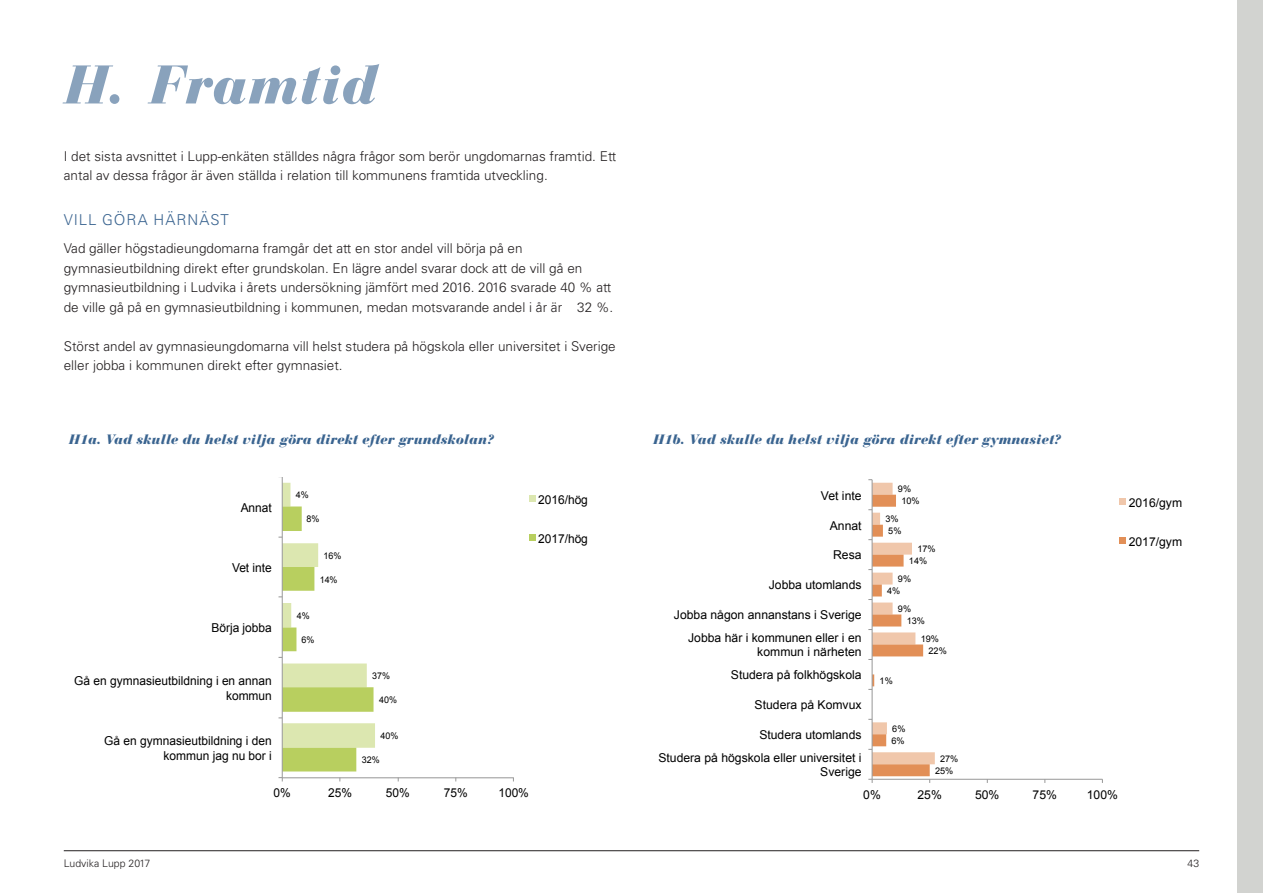
<style>
.page{position:relative;width:1263px;height:893px;background:#fff}
.page>*{position:absolute;margin:0;border:0;box-sizing:border-box;transform-origin:0 0}
.t1{font:italic 900 54px "Bauer Bodoni Std";color:#89a2bc}
.underrubrik{font:300 15px "Univers LT Std";letter-spacing:.07em;color:#3a6490}
.brödtext{font:300 13.5px/19.5px "Univers LT Std";color:#231f20}
.figur_tabell{font:italic 900 13.5px "Bauer Bodoni Std";color:#3a6490}
.t2{font:12.3px/14.5px "Arial";color:#000;text-align:right}
.t3{font:12.15px/14.4px "Arial";color:#000;text-align:right}
.t4{font:300 10.5px "Univers LT Std";color:#231f20}
.t5{font:9.15px "Arial";color:#000}
</style>
<div class="page">
<hr style="left:64px;top:850px;width:1135px;height:1px;background:#231f20">
<div style="left:1237px;top:0;width:26px;height:893px;background:#d2d3d0"></div>
<hr style="left:282px;top:777px;width:232px;height:1px;background:#979797">
<hr style="left:282px;top:477px;width:1px;height:301px;background:#979797">
<svg style="left:279px;top:477px;width:96px;height:294px"></svg>
<svg style="left:529px;top:495px;width:6px;height:6px"></svg>
<svg style="left:529px;top:535px;width:6px;height:6px"></svg>
<hr style="left:872px;top:779px;width:230px;height:1px;background:#979797">
<svg style="left:868px;top:479px;width:67px;height:304px"></svg>
<svg style="left:1120px;top:498px;width:6px;height:6px"></svg>
<svg style="left:1120px;top:537px;width:6px;height:6px"></svg>
<p class="t1" style="left:64px;top:52px;width:315px">H. Framtid</p>
<p class="brödtext" style="left:64px;top:146px;width:554px">I det sista avsnittet i Lupp-enkäten ställdes några frågor som berör ungdomarnas framtid. Ett antal av dessa frågor är även ställda i relation till kommunens framtida utveckling.</p>
<p class="underrubrik" style="left:64px;top:211px;width:167px">VILL GÖRA HÄRNÄST</p>
<p class="brödtext" style="left:64px;top:239px;width:549px">Vad gäller högstadieungdomarna framgår det att en stor andel vill börja på en gymnasieutbildning direkt efter grundskolan. En lägre andel svarar dock att de vill gå en gymnasieutbildning i Ludvika i årets undersökning jämfört med 2016. 2016 svarade 40 % att de ville gå på en gymnasieutbildning i kommunen, medan motsvarande andel i år är 32 %.</p>
<p class="brödtext" style="left:64px;top:336px;width:553px">Störst andel av gymnasieungdomarna vill helst studera på högskola eller universitet i Sverige eller jobba i kommunen direkt efter gymnasiet.</p>
<p class="figur_tabell" style="left:69px;top:431px;width:427px">H1a. Vad skulle du helst vilja göra direkt efter grundskolan?</p>
<p class="figur_tabell" style="left:653px;top:431px;width:410px">H1b. Vad skulle du helst vilja göra direkt efter gymnasiet?</p>
<p class="t2" style="left:241px;top:500px;width:33px">Annat</p>
<p class="t2" style="left:232px;top:560px;width:41px">Vet inte</p>
<p class="t5" style="left:296px;top:489px;width:14px">4%</p>
<p class="t5" style="left:307px;top:513px;width:14px">8%</p>
<p class="t5" style="left:323px;top:549px;width:19px">16%</p>
<p class="t2" style="left:538px;top:492px;width:51px">2016/hög</p>
<p class="t2" style="left:538px;top:532px;width:51px">2017/hög</p>
<p class="t3" style="left:821px;top:488px;width:42px">Vet inte</p>
<p class="t5" style="left:898px;top:483px;width:15px">9%</p>
<p class="t5" style="left:901px;top:495px;width:20px">10%</p>
<p class="t3" style="left:830px;top:518px;width:33px">Annat</p>
<p class="t5" style="left:885px;top:513px;width:15px">3%</p>
<p class="t5" style="left:888px;top:525px;width:15px">5%</p>
<p class="t3" style="left:833px;top:548px;width:30px">Resa</p>
<p class="t5" style="left:917px;top:543px;width:20px">17%</p>
<p class="t5" style="left:909px;top:555px;width:20px">14%</p>
<p class="t3" style="left:1129px;top:495px;width:55px">2016/gym</p>
<p class="t3" style="left:1129px;top:534px;width:55px">2017/gym</p>
<p class="t5" style="left:320px;top:573px;width:19px">14%</p>
<p class="t3" style="left:769px;top:578px;width:94px">Jobba utomlands</p>
<p class="t5" style="left:898px;top:573px;width:15px">9%</p>
<p class="t5" style="left:887px;top:585px;width:15px">4%</p>
<p class="t2" style="left:211px;top:621px;width:62px">Börja jobba</p>
<p class="t5" style="left:297px;top:610px;width:14px">4%</p>
<p class="t5" style="left:302px;top:634px;width:14px">6%</p>
<p class="t3" style="left:674px;top:608px;width:189px">Jobba någon annanstans i Sverige</p>
<p class="t3" style="left:688px;top:631px;width:175px">Jobba här i kommunen eller i en kommun i närheten</p>
<p class="t5" style="left:898px;top:603px;width:15px">9%</p>
<p class="t5" style="left:907px;top:615px;width:20px">13%</p>
<p class="t5" style="left:921px;top:633px;width:20px">19%</p>
<p class="t5" style="left:928px;top:645px;width:20px">22%</p>
<p class="t2" style="left:74px;top:673px;width:199px">Gå en gymnasieutbildning i en annan kommun</p>
<p class="t5" style="left:372px;top:670px;width:19px">37%</p>
<p class="t5" style="left:379px;top:694px;width:19px">40%</p>
<p class="t3" style="left:731px;top:668px;width:132px">Studera på folkhögskola</p>
<p class="t3" style="left:755px;top:698px;width:109px">Studera på Komvux</p>
<p class="t5" style="left:880px;top:675px;width:15px">1%</p>
<p class="t2" style="left:104px;top:734px;width:169px">Gå en gymnasieutbildning i den kommun jag nu bor i</p>
<p class="t5" style="left:381px;top:730px;width:19px">40%</p>
<p class="t5" style="left:362px;top:754px;width:19px">32%</p>
<p class="t3" style="left:759px;top:728px;width:104px">Studera utomlands</p>
<p class="t3" style="left:658px;top:750px;width:205px">Studera på högskola eller universitet i<br>Sverige</p>
<p class="t5" style="left:892px;top:723px;width:15px">6%</p>
<p class="t5" style="left:891px;top:735px;width:15px">6%</p>
<p class="t5" style="left:940px;top:753px;width:20px">27%</p>
<p class="t5" style="left:935px;top:765px;width:20px">25%</p>
<p class="t2" style="left:274px;top:786px;width:19px">0%</p>
<p class="t2" style="left:328px;top:786px;width:25px">25%</p>
<p class="t2" style="left:386px;top:786px;width:25px">50%</p>
<p class="t2" style="left:444px;top:786px;width:25px">75%</p>
<p class="t2" style="left:498px;top:786px;width:32px">100%</p>
<p class="t3" style="left:863px;top:787px;width:19px">0%</p>
<p class="t3" style="left:917px;top:787px;width:26px">25%</p>
<p class="t3" style="left:975px;top:787px;width:26px">50%</p>
<p class="t3" style="left:1033px;top:787px;width:26px">75%</p>
<p class="t3" style="left:1087px;top:787px;width:33px">100%</p>
<p class="t4" style="left:64px;top:857px;width:88px">Ludvika Lupp 2017</p>
<p class="t4" style="left:1187px;top:857px;width:13px">43</p>
</div>
